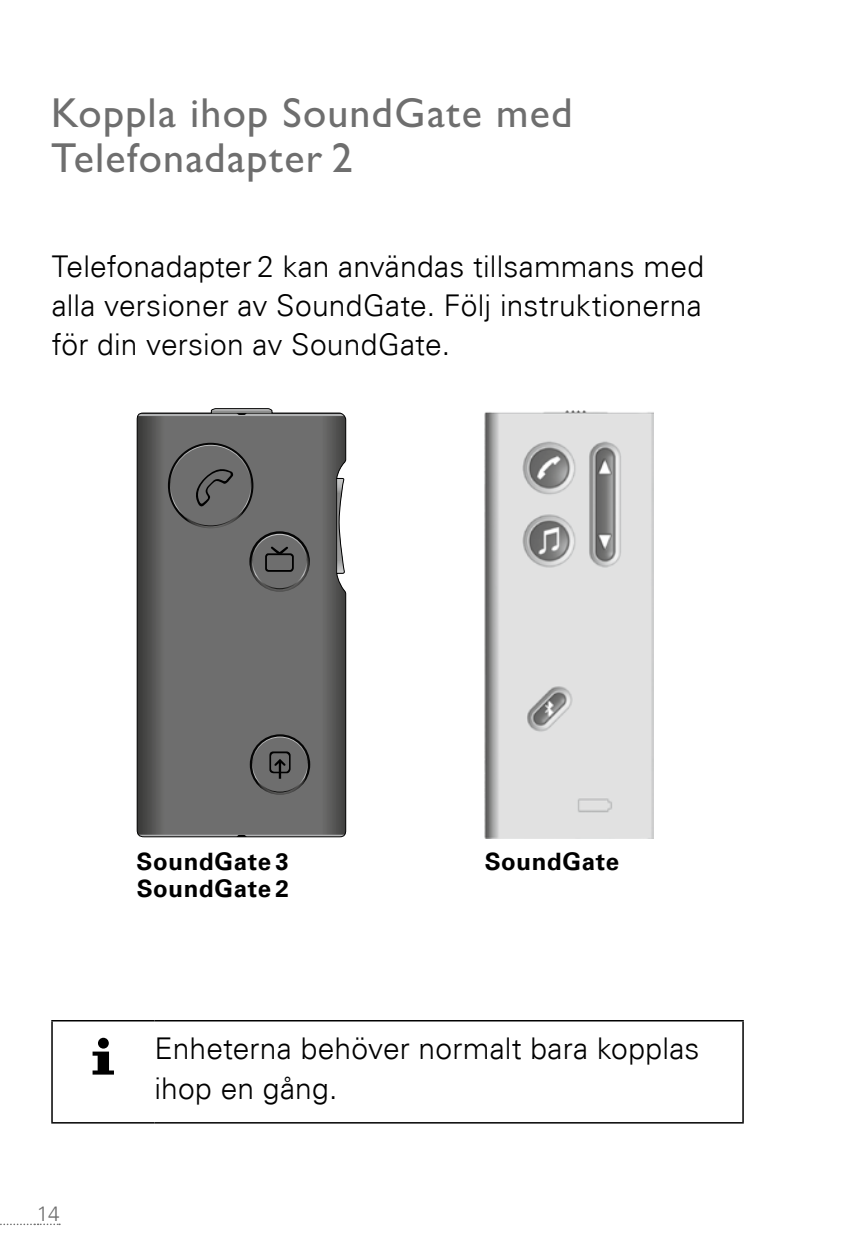
<style>
.page{position:relative;width:842px;height:1259px;background:#fff}
.page>*{position:absolute;margin:0;border:0;box-sizing:border-box;transform-origin:0 0}
.t1{font:500 42px/45px "Gill Sans MT Pro";letter-spacing:.03em;color:#6e6e6e}
.t2{font:300 30px/39px "Univers Com 45";letter-spacing:.005em;color:#000;text-align:justify}
.t3{font:700 24px "Univers Com 65";letter-spacing:.025em;color:#000}
.t4{font:300 21px "Univers Com 45";color:#6e6e6e}
</style>
<div class="page">
<svg style="left:0;top:1223px;width:60px;height:2px"></svg>
<hr style="left:51px;top:1020px;width:103px;height:1px;background:#000">
<hr style="left:51px;top:1021px;width:2px;height:101px;background:#000">
<hr style="left:154px;top:1020px;width:590px;height:1px;background:#000">
<hr style="left:742px;top:1021px;width:2px;height:101px;background:#000">
<hr style="left:51px;top:1122px;width:103px;height:1px;background:#000">
<hr style="left:154px;top:1122px;width:590px;height:1px;background:#000">
<div style="left:98px;top:1037px;width:11px;height:11px;background:#000;border-radius:50%"></div>
<svg style="left:93px;top:1051px;width:21px;height:23px"></svg>
<svg style="left:136px;top:408px;width:211px;height:429px;background:#686868"></svg>
<img style="left:484px;top:411px;width:169px;height:427px">
<h1 class="t1" style="left:51px;top:90px;width:523px">Koppla ihop SoundGate med<br>Telefonadapter 2</h1>
<p class="t2" style="left:52px;top:247px;width:654px">Telefonadapter 2 kan användas tillsammans med alla versioner av SoundGate. Följ instruktionerna för din version av SoundGate.</p>
<p class="t3" style="left:137px;top:847px;width:154px">SoundGate 3</p>
<p class="t3" style="left:485px;top:847px;width:136px">SoundGate</p>
<p class="t3" style="left:137px;top:874px;width:154px">SoundGate 2</p>
<p class="t4" style="left:37px;top:1200px;width:24px">14</p>
<p class="t2" style="left:154px;top:1029px;width:547px">Enheterna behöver normalt bara kopplas ihop en gång.</p>
</div>
